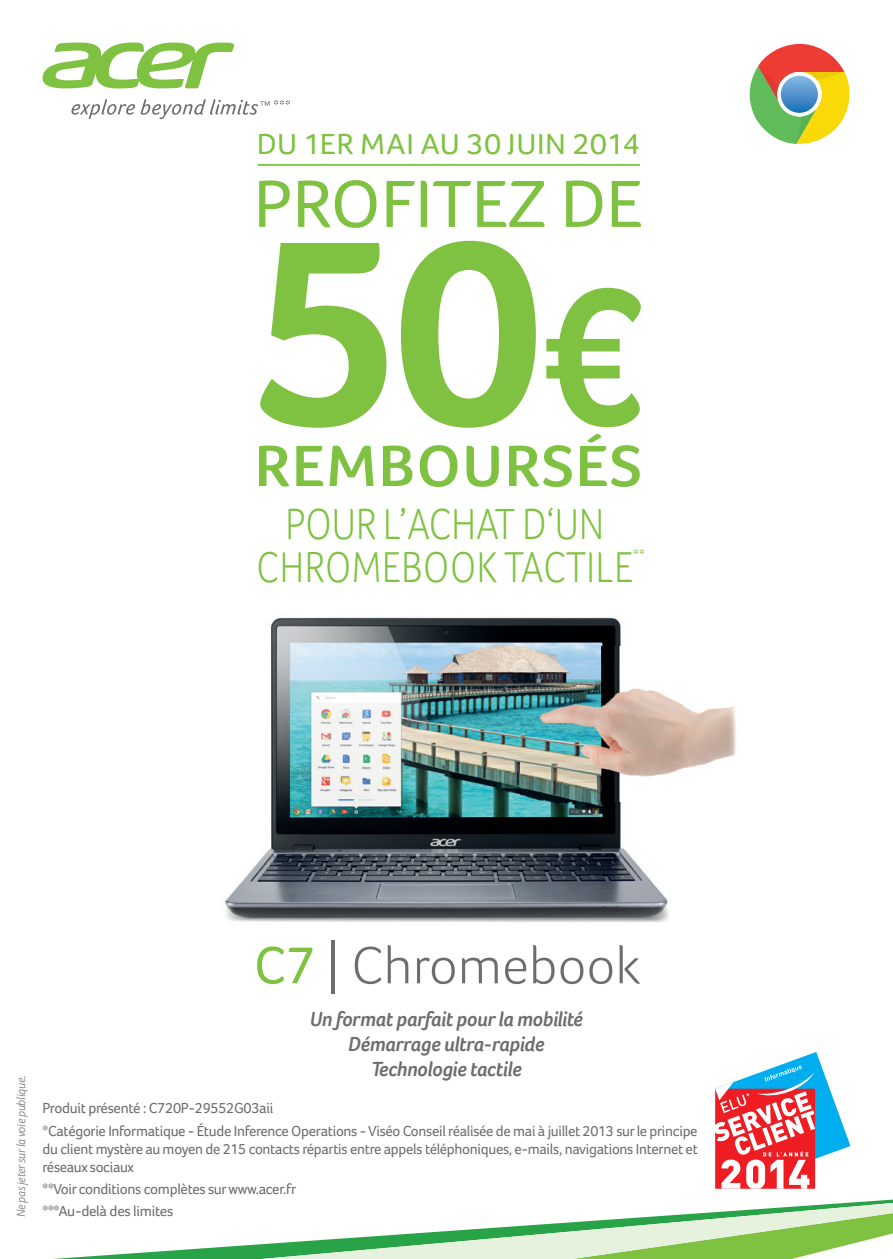
<style>
.page{position:relative;width:893px;height:1259px;background:#fff}
.page>*{position:absolute;margin:0;border:0;box-sizing:border-box;transform-origin:0 0}
.t1{font:700 272.4px "Acer Foco";color:#7fc241}
.t2{font:700 202.8px "Acer Foco";color:#7fc241;scale:.88 1}
.t3{font:68.7px "Acer Foco";color:#7fc241;scale:1.05 1}
.t4{font:600 60px "Acer Foco";letter-spacing:.02em;color:#7fc241;scale:1.06 1}
.t5{font:300 54px "Acer Foco";color:#6c6d70}
.t6{font:300 45px "Acer Foco";color:#7fc241;scale:.84 1}
.t7{font:300 44.4px "Acer Foco";letter-spacing:.02em;color:#7fc241;scale:.84 1}
.t8{font:30px "Acer Foco";letter-spacing:.015em;color:#7fc241;scale:1.05 1}
.t9{font:italic 600 21px/25.2px "Acer Foco";letter-spacing:-.02em;color:#6c6d70;text-align:center}
.t10{font:15px/22.2px "Acer Foco";letter-spacing:-.02em;color:#6c6d70}
.t11{font:italic 300 12.3px "Acer Foco";letter-spacing:-.01em;color:#6c6d70}
.s1{font-weight:400;color:#7fc241}
</style>
<div class="page">
<svg style="left:53px;top:1199px;width:840px;height:60px"></svg>
<svg style="left:261px;top:1203px;width:632px;height:56px"></svg>
<svg style="left:71px;top:99px;width:219px;height:20px"></svg>
<svg style="left:42px;top:43px;width:192px;height:45px"></svg>
<svg style="left:715px;top:1052px;width:135px;height:136px"></svg>
<svg style="left:749px;top:43px;width:101px;height:101px"></svg>
<img style="left:225px;top:617px;width:444px;height:306px">
<img style="left:521px;top:646px;width:215px;height:155px">
<svg style="left:634px;top:549px;width:10px;height:5px"></svg>
<hr style="left:258px;top:164px;width:382px;height:2px;background:#7fc241">
<h3 class="t8" style="left:257px;top:127px;width:366px">DU 1ER MAI AU 30 JUIN 2014</h3>
<h3 class="t3" style="left:254px;top:164px;width:372px">PROFITEZ DE</h3>
<h1 class="t1" style="left:251px;top:171px;width:294px">50</h1>
<h3 class="t4" style="left:254px;top:431px;width:367px">REMBOURSÉS</h3>
<h2 class="t2" style="left:544px;top:236px;width:112px">€</h2>
<h3 class="t6" style="left:285px;top:498px;width:381px">POUR L’ACHAT D‘UN</h3>
<h3 class="t7" style="left:257px;top:541px;width:449px">CHROMEBOOK TACTILE</h3>
<p class="t11" style="left:14px;top:1217px;width:143px;rotate:-90deg">Ne pas jeter sur la voie publique.</p>
<h3 class="t5" style="left:254px;top:934px;width:388px"><span class="s1">C7</span> | Chromebook</h3>
<h3 class="t9" style="left:310px;top:1006px;width:275px">Un format parfait pour la mobilité<br>Démarrage ultra-rapide<br>Technologie tactile</h3>
<p class="t10" style="left:43px;top:1097px;width:657px">Produit présenté : C720P-29552G03aii<br>*Catégorie Informatique - Étude Inference Operations - Viséo Conseil réalisée de mai à juillet 2013 sur le principe</p>
<p class="t10" style="left:43px;top:1139px;width:657px;line-height:18px">du client mystère au moyen de 215 contacts répartis entre appels téléphoniques, e-mails, navigations Internet et réseaux sociaux</p>
<p class="t10" style="left:43px;top:1177px;width:255px">**Voir conditions complètes sur www.acer.fr</p>
<p class="t10" style="left:43px;top:1200px;width:132px">***Au-delà des limites</p>
</div>
